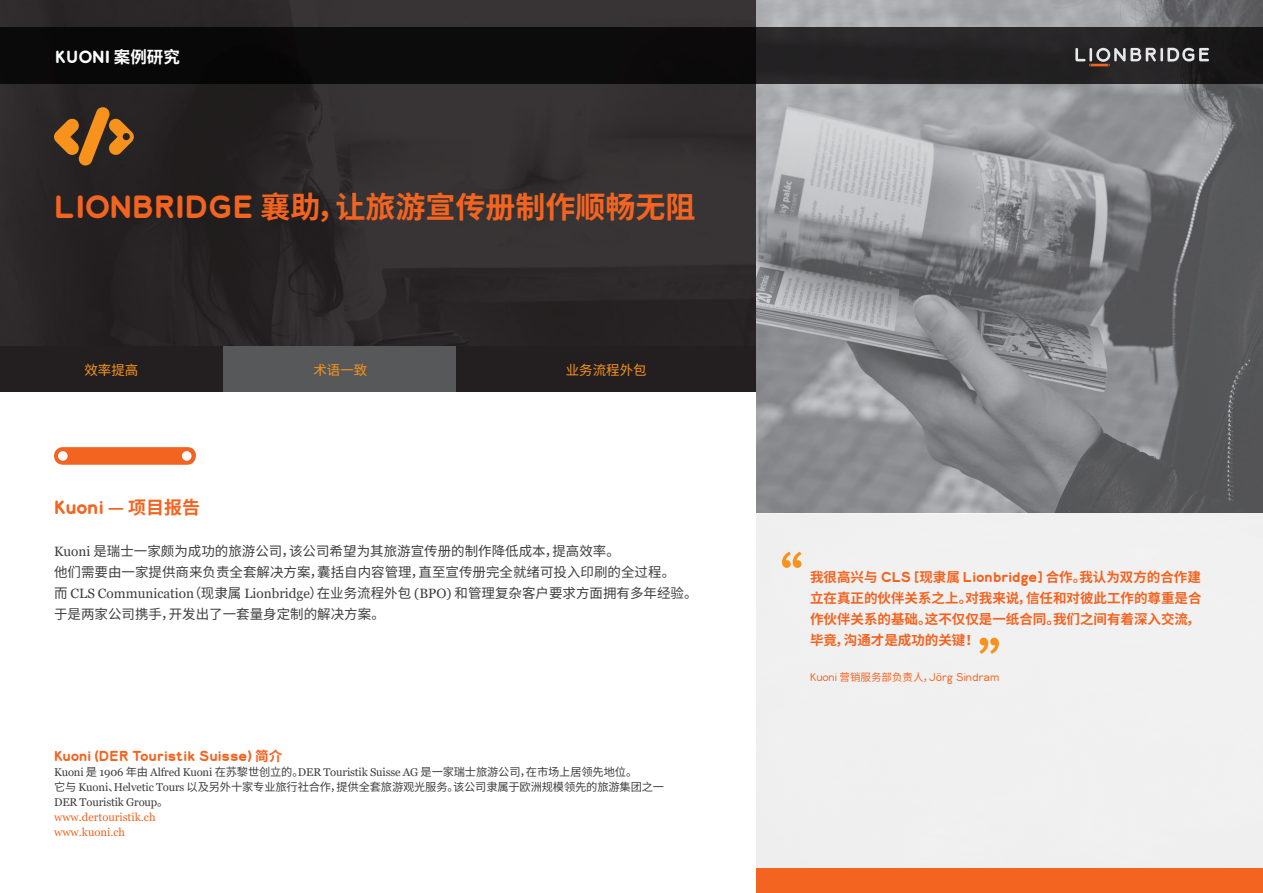
<style>
.page{position:relative;width:1263px;height:893px;background:#fff}
.page>*{position:absolute;margin:0;border:0;box-sizing:border-box;transform-origin:0 0}
.t1{font:700 52.5px "Noto Sans CJ Ksc";color:#f7931d}
.LB_Title{font:700 30px "Noto Sans CJ Ksc";color:#f36421}
.t2{font:700 18px "Lionbridge Sans";letter-spacing:-.03em;color:#f36421}
.t3{font:700 16.5px "Lionbridge Sans";letter-spacing:-.005em;color:#fff}
.t4{font:13.5px/21px "Noto Sans CJ Ksc";color:#3e3e3f}
.t5{font:700 13.5px/21px "Noto Sans CJ Ksc";color:#f36421}
.t6{font:700 13.5px "Lionbridge Sans";color:#f36421}
.t7{font:13.5px "Noto Sans CJ Ksc";color:#f7931d}
.t8{font:11.25px/15px "Noto Sans CJ Ksc";letter-spacing:-.015em;color:#3e3e3f}
.t9{font:11.25px "Georgia";color:#f36421}
.t10{font:300 10.5px "Lionbridge Sans";letter-spacing:-.01em;color:#f36421}
.s1{font-family:"Noto Sans CJ Ksc"}
.s2{font-family:"Lionbridge Sans"}
.s3{font-family:"Georgia"}
.s4{font-family:"Noto Sans CJ Ksc";font-weight:400}
</style>
<div class="page">
<img style="left:756px;top:0;width:507px;height:513px">
<img style="left:0;top:0;width:756px;height:346px">
<svg style="left:54px;top:447px;width:142px;height:18px;background:#f47337"></svg>
<svg style="left:54px;top:106px;width:80px;height:60px;background:#784f21"></svg>
<div style="left:0;top:346px;width:223px;height:46px;background:#231f20"></div>
<div style="left:223px;top:346px;width:249px;height:46px;background:#57585a"></div>
<div style="left:456px;top:346px;width:300px;height:46px;background:#231f20"></div>
<div style="left:756px;top:868px;width:507px;height:25px;background:#f36421"></div>
<svg style="left:0;top:27px;width:1263px;height:56px;background:#141313"></svg>
<svg style="left:1075px;top:48px;width:134px;height:18px;background:#646161"></svg>
<div style="left:756px;top:513px;width:507px;height:355px;background:#f0f0f0"></div>
<p class="t3" style="left:55px;top:46px;width:126px">KUONI <span class="s1">案例研究</span></p>
<p class="LB_Title" style="left:54px;top:190px;width:643px"><span class="s2">LIONBRIDGE</span> 襄助，让旅游宣传册制作顺畅无阻</p>
<p class="t7" style="left:84px;top:362px;width:55px">效率提高</p>
<p class="t7" style="left:313px;top:362px;width:55px">术语一致</p>
<p class="t7" style="left:566px;top:362px;width:82px">业务流程外包</p>
<p class="t2" style="left:54px;top:495px;width:148px">Kuoni <span class="s1">— 项目报告</span></p>
<p class="t4" style="left:54px;top:541px;width:645px"><span class="s3">Kuoni</span> 是瑞士一家颇为成功的旅游公司，该公司希望为其旅游宣传册的制作降低成本，提高效率。<br>他们需要由一家提供商来负责全套解决方案，囊括自内容管理，直至宣传册完全就绪可投入印刷的全过程。<br>而 <span class="s3">CLS Communication</span>（现隶属 <span class="s3">Lionbridge</span>）在业务流程外包 <span class="s3">(BPO)</span> 和管理复杂客户要求方面拥有多年经验。于是两家公司携手，开发出了一套量身定制的解决方案。</p>
<p class="t6" style="left:54px;top:747px;width:230px">Kuoni (DER Touristik Suisse) <span class="s1">简介</span></p>
<p class="t8" style="left:54px;top:764px;width:612px"><span class="s3">Kuoni</span> 是 <span class="s3">1906</span> 年由 <span class="s3">Alfred Kuoni</span> 在苏黎世创立的。<span class="s3">DER Touristik Suisse AG</span> 是一家瑞士旅游公司，在市场上居领先地位。<br>它与 <span class="s3">Kuoni</span>、<span class="s3">Helvetic Tours</span> 以及另外十家专业旅行社合作，提供全套旅游观光服务。该公司隶属于欧洲规模领先的旅游集团之一<br><span class="s3">DER Touristik Group</span>。</p>
<p class="t9" style="left:54px;top:810px;width:103px">www.dertouristik.ch</p>
<p class="t9" style="left:54px;top:825px;width:73px">www.kuoni.ch</p>
<p class="t1" style="left:750px;top:548px;width:54px">“</p>
<p class="t5" style="left:810px;top:567px;width:393px">我很高兴与 <span class="s2">CLS [</span>现隶属 <span class="s2">Lionbridge]</span> 合作。我认为双方的合作建立在真正的伙伴关系之上。对我来说，信任和对彼此工作的尊重是合作伙伴关系的基础。这不仅仅是一纸合同。我们之间有着深入交流，毕竟，沟通才是成功的关键！</p>
<p class="t10" style="left:810px;top:670px;width:191px">Kuoni <span class="s4">营销服务部负责人，</span>J<span class="s4">ö</span>rg Sindram</p>
<p class="t1" style="left:978px;top:634px;width:54px">”</p>
</div>
